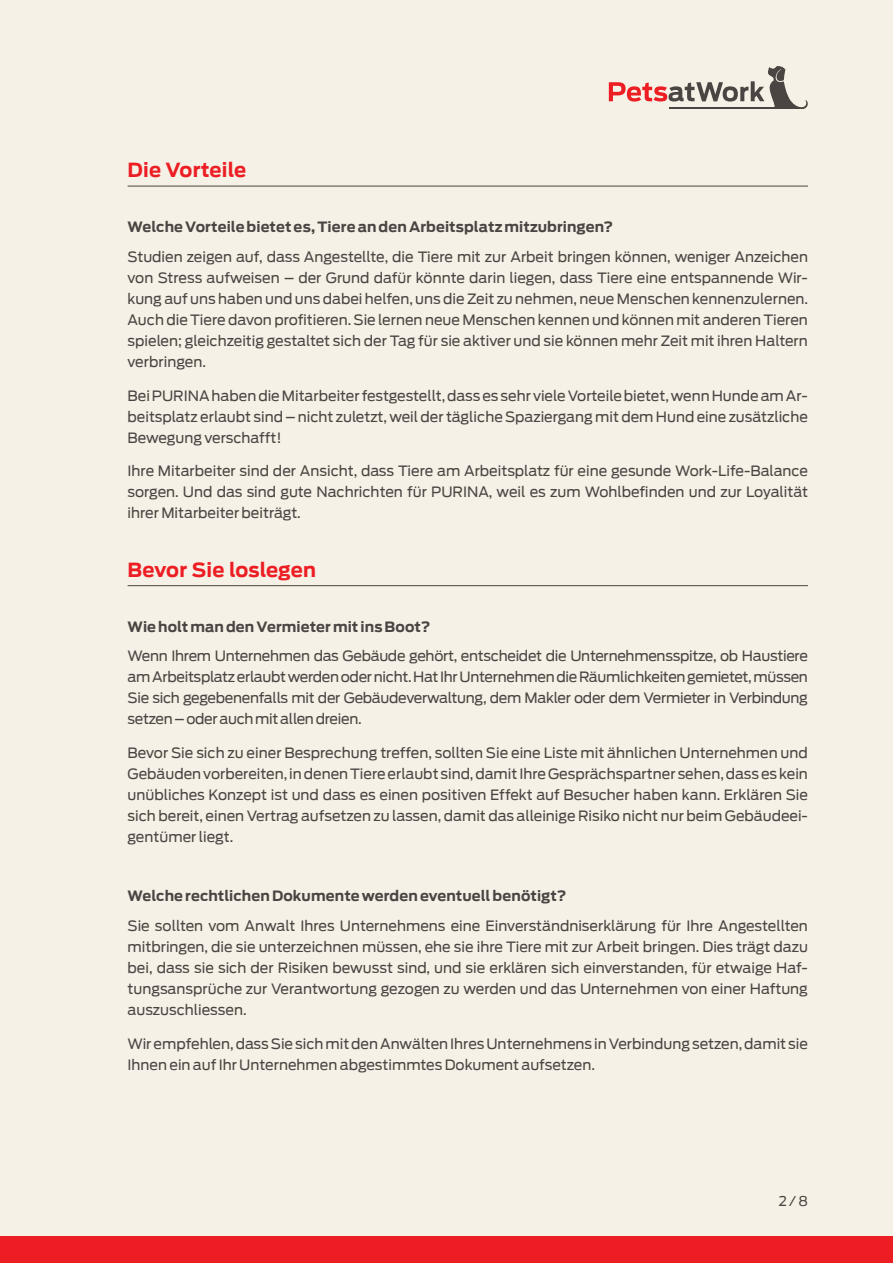
<style>
.page{position:relative;width:893px;height:1263px;background:#f5f1e6}
.page>*{position:absolute;margin:0;border:0;box-sizing:border-box;transform-origin:0 0}
.t1{font:700 19.5px "Antenna";letter-spacing:.01em;color:#ed1d24}
.t2{font:14.25px/21px "Antenna";color:#4a4542;text-align:justify}
.t3{font:700 14.25px "Antenna";letter-spacing:.005em;color:#4a4542}
.t4{font:13.5px "Antenna";color:#4a4542}
</style>
<div class="page">
<div style="left:0;top:1236px;width:893px;height:27px;background:#ed1d24"></div>
<svg style="left:609px;top:66px;width:199px;height:43px"></svg>
<hr style="left:128px;top:186px;width:680px;height:1px;background:#4a4542">
<hr style="left:128px;top:585px;width:680px;height:1px;background:#4a4542">
<h1 class="t1" style="left:128px;top:158px;width:120px">Die Vorteile</h1>
<p class="t3" style="left:128px;top:218px;width:487px">Welche Vorteile bietet es, Tiere an den Arbeitsplatz mitzubringen?</p>
<p class="t2" style="left:128px;top:246px;width:682px">Studien zeigen auf, dass Angestellte, die Tiere mit zur Arbeit bringen können, weniger Anzeichen von Stress aufweisen – der Grund dafür könnte darin liegen, dass Tiere eine entspannende Wir&shy;kung auf uns haben und uns dabei helfen, uns die Zeit zu nehmen, neue Menschen kennenzulernen.<br>Auch die Tiere davon profitieren. Sie lernen neue Menschen kennen und können mit anderen Tieren spielen; gleichzeitig gestaltet sich der Tag für sie aktiver und sie können mehr Zeit mit ihren Haltern verbringen.</p>
<p class="t2" style="left:128px;top:385px;width:682px">Bei PURINA haben die Mitarbeiter festgestellt, dass es sehr viele Vorteile bietet, wenn Hunde am Ar&shy;beitsplatz erlaubt sind – nicht zuletzt, weil der tägliche Spaziergang mit dem Hund eine zusätzliche Bewegung verschafft!</p>
<p class="t2" style="left:128px;top:461px;width:682px">Ihre Mitarbeiter sind der Ansicht, dass Tiere am Arbeitsplatz für eine gesunde Work-Life-Balance sorgen. Und das sind gute Nachrichten für PURINA, weil es zum Wohlbefinden und zur Loyalität ihrer Mitarbeiter beiträgt.</p>
<h1 class="t1" style="left:128px;top:558px;width:190px">Bevor Sie loslegen</h1>
<p class="t3" style="left:128px;top:618px;width:304px">Wie holt man den Vermieter mit ins Boot?</p>
<p class="t2" style="left:128px;top:646px;width:682px">Wenn Ihrem Unternehmen das Gebäude gehört, entscheidet die Unternehmensspitze, ob Haustiere am Arbeitsplatz erlaubt werden oder nicht. Hat Ihr Unternehmen die Räumlichkeiten gemietet, müssen Sie sich gegebenenfalls mit der Gebäudeverwaltung, dem Makler oder dem Vermieter in Verbindung setzen – oder auch mit allen dreien.</p>
<p class="t2" style="left:128px;top:742px;width:682px">Bevor Sie sich zu einer Besprechung treffen, sollten Sie eine Liste mit ähnlichen Unternehmen und Gebäuden vorbereiten, in denen Tiere erlaubt sind, damit Ihre Gesprächspartner sehen, dass es kein unübliches Konzept ist und dass es einen positiven Effekt auf Besucher haben kann. Erklären Sie sich bereit, einen Vertrag aufsetzen zu lassen, damit das alleinige Risiko nicht nur beim Gebäudeei&shy;gentümer liegt.</p>
<p class="t3" style="left:128px;top:888px;width:440px">Welche rechtlichen Dokumente werden eventuell benötigt?</p>
<p class="t2" style="left:128px;top:915px;width:682px">Sie sollten vom Anwalt Ihres Unternehmens eine Einverständniserklärung für Ihre Angestellten mitbringen, die sie unterzeichnen müssen, ehe sie ihre Tiere mit zur Arbeit bringen. Dies trägt dazu bei, dass sie sich der Risiken bewusst sind, und sie erklären sich einverstanden, für etwaige Haf&shy;tungsansprüche zur Verantwortung gezogen zu werden und das Unternehmen von einer Haftung auszuschliessen.</p>
<p class="t2" style="left:128px;top:1033px;width:682px">Wir empfehlen, dass Sie sich mit den Anwälten Ihres Unternehmens in Verbindung setzen, damit sie<br>Ihnen ein auf Ihr Unternehmen abgestimmtes Dokument aufsetzen.</p>
<p class="t4" style="left:779px;top:1193px;width:30px">2 / 8</p>
</div>
